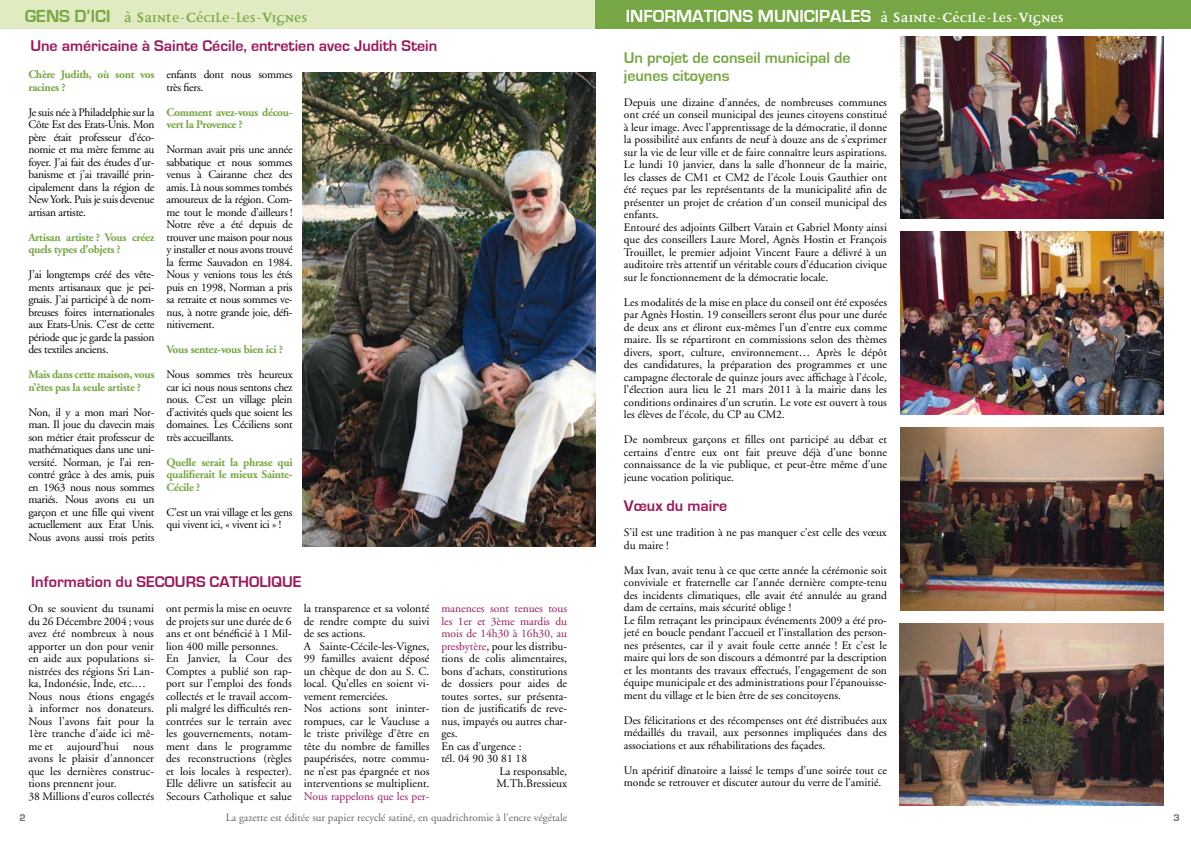
<style>
.page{position:relative;width:1191px;height:842px;background:#fff}
.page>*{position:absolute;margin:0;border:0;box-sizing:border-box;transform-origin:0 0}
.t1{font:700 18px "Eurostile";color:#fff}
.t2{font:700 18px "Disturbance";color:#77a744}
.t3{font:700 16px "Eurostile";color:#9c185b}
.t4{font:700 16px/18px "Eurostile";color:#77a744}
.t5{font:11.5px/12.5px "Adobe Garamond";color:#000;text-align:justify}
.t6{font:700 11.5px/12.5px "Adobe Garamond";letter-spacing:-.025em;color:#77a744}
.t7{font:11.5px "Adobe Garamond";color:#9c185b}
.t8{font:11.5px/12.5px "Adobe Garamond";letter-spacing:-.025em;color:#000}
.t9{font:11px "Adobe Garamond";color:#646567}
.s1{font-family:"Eurostile"}
.s2{font-size:24px}
.s3{color:#9c185b}
.s4{font-family:"Disturbance"}
.s5{font-family:"Disturbance";font-size:24px}
</style>
<div class="page">
<img style="left:900px;top:428px;width:263px;height:182px">
<img style="left:900px;top:232px;width:263px;height:182px">
<img style="left:899px;top:624px;width:264px;height:182px">
<img style="left:900px;top:36px;width:263px;height:182px">
<img style="left:303px;top:73px;width:292px;height:474px">
<svg style="left:0;top:0;width:1191px;height:28px;background:#abc882"></svg>
<h1 class="t2" style="left:25px;top:9px;width:284px"><span class="s1">Gens d’ici</span> à <span class="s2">S</span>ainte-<span class="s2">C</span>écile-les-<span class="s2">V</span>ignes</h1>
<h2 class="t3" style="left:30px;top:37px;width:408px">Une américaine à Sainte Cécile, entretien avec Judith Stein</h2>
<p class="t6" style="left:28px;top:69px;width:128px">Chère Judith, où sont vos racines ?</p>
<p class="t5" style="left:28px;top:106px;width:128px">Je suis née à Philadelphie sur la Côte Est des Etats-Unis. Mon père était professeur d’éco&shy;nomie et ma mère femme au foyer. J’ai fait des études d’ur&shy;banisme et j’ai travaillé prin&shy;cipalement dans la région de New York. Puis je suis devenue artisan artiste.</p>
<p class="t6" style="left:28px;top:231px;width:128px">Artisan artiste ? Vous créez quels types d’objets ?</p>
<p class="t5" style="left:28px;top:269px;width:128px">J’ai longtemps créé des vête&shy;ments artisanaux que je pei&shy;gnais. J’ai participé à de nom&shy;breuses foires internationales aux Etats-Unis. C’est de cette période que je garde la passion des textiles anciens.</p>
<p class="t6" style="left:28px;top:369px;width:128px">Mais dans cette maison, vous n’êtes pas la seule artiste ?</p>
<p class="t5" style="left:28px;top:406px;width:128px">Non, il y a mon mari Nor&shy;man. Il joue du clavecin mais son métier était professeur de mathématiques dans une uni&shy;versité. Norman, je l’ai ren&shy;contré grâce à des amis, puis en 1963 nous nous sommes mariés. Nous avons eu un garçon et une fille qui vivent actuellement aux Etat Unis.<br>Nous avons aussi trois petits</p>
<p class="t8" style="left:166px;top:69px;width:128px">enfants dont nous sommes très fiers.</p>
<p class="t6" style="left:166px;top:106px;width:128px">Comment avez-vous décou&shy;vert la Provence ?</p>
<p class="t5" style="left:166px;top:144px;width:128px">Norman avait pris une année sabbatique et nous sommes venus à Cairanne chez des amis. Là nous sommes tombés amoureux de la région. Com&shy;me tout le monde d’ailleurs !<br>Notre rêve a été depuis de trouver une maison pour nous y installer et nous avons trouvé la ferme Sauvadon en 1984.<br>Nous y venions tous les étés puis en 1998, Norman a pris sa retraite et nous sommes ve&shy;nus, à notre grande joie, défi&shy;nitivement.</p>
<p class="t6" style="left:166px;top:344px;width:118px">Vous sentez-vous bien ici ?</p>
<p class="t5" style="left:166px;top:369px;width:128px">Nous sommes très heureux car ici nous nous sentons chez nous. C’est un village plein d’activités quels que soient les domaines. Les Céciliens sont très accueillants.</p>
<p class="t6" style="left:166px;top:456px;width:128px;text-align:justify">Quelle serait la phrase qui qualifierait le mieux Sainte-Cécile ?</p>
<p class="t8" style="left:166px;top:506px;width:128px">C’est un vrai village et les gens qui vivent ici, « vivent ici » !</p>
<h2 class="t3" style="left:31px;top:573px;width:270px">Information du SECOURS CATHOLIQUE</h2>
<p class="t5" style="left:28px;top:603px;width:127px;text-align:left">On se souvient du tsunami du 26 Décembre 2004 ; vous avez été nombreux à nous apporter un don pour venir en aide aux populations si&shy;nistrées des régions Sri Lan&shy;ka, Indonésie, Inde, etc.…<br>Nous nous étions engagés à informer nos donateurs.<br>Nous l’avons fait pour la<br>1ère tranche d’aide ici mê&shy;me et aujourd’hui nous avons le plaisir d’annoncer que les dernières construc&shy;tions prennent jour.<br>38 Millions d’euros collectés</p>
<p class="t5" style="left:166px;top:603px;width:127px;text-align:left">ont permis la mise en oeuvre de projets sur une durée de 6 ans et ont bénéficié à 1 Mil&shy;lion 400 mille personnes.<br>En Janvier, la Cour des<br>Comptes a publié son rap&shy;port sur l’emploi des fonds collectés et le travail accom&shy;pli malgré les difficultés ren&shy;contrées sur le terrain avec les gouvernements, notam&shy;ment dans le programme des reconstructions (règles et lois locales à respecter).<br>Elle délivre un satisfecit au<br>Secours Catholique et salue</p>
<p class="t5" style="left:304px;top:603px;width:127px;text-align:left">la transparence et sa volonté de rendre compte du suivi de ses actions.<br>A Sainte-Cécile-les-Vignes,<br>99 familles avaient déposé un chèque de don au S. C. local. Qu’elles en soient vi&shy;vement remerciées.<br>Nos actions sont ininter&shy;rompues, car le Vaucluse a le triste privilège d’être en tête du nombre de familles paupérisées, notre commu&shy;ne n’est pas épargnée et nos interventions se multiplient.</p>
<p class="t7" style="left:304px;top:790px;width:127px">Nous rappelons que les per-</p>
<p class="t7" style="left:441px;top:602px;width:127px">manences sont tenues tous</p>
<p class="t7" style="left:441px;top:615px;width:127px">les 1er et 3ème mardis du</p>
<p class="t7" style="left:441px;top:627px;width:127px">mois de 14h30 à 16h30, au</p>
<p class="t5" style="left:441px;top:640px;width:127px"><span class="s3">presbytère</span>, pour les distribu-</p>
<p class="t5" style="left:441px;top:653px;width:127px">tions de colis alimentaires,</p>
<p class="t5" style="left:441px;top:665px;width:127px">bons d’achats, constitutions</p>
<p class="t5" style="left:441px;top:678px;width:127px">de dossiers pour aides de</p>
<p class="t5" style="left:441px;top:690px;width:127px">toutes sortes, sur présenta-</p>
<p class="t5" style="left:441px;top:703px;width:127px">tion de justificatifs de reve-</p>
<p class="t5" style="left:441px;top:715px;width:127px">nus, impayés ou autres char-</p>
<p class="t5" style="left:441px;top:728px;width:18px">ges.</p>
<p class="t5" style="left:441px;top:740px;width:82px">En cas d’urgence :</p>
<p class="t5" style="left:441px;top:753px;width:87px">tél. 04 90 30 81 18</p>
<p class="t5" style="left:499px;top:765px;width:69px">La responsable,</p>
<p class="t5" style="left:496px;top:778px;width:72px">M.Th.Bressieux</p>
<p class="t9" style="left:226px;top:811px;width:343px">La gazette est éditée sur papier recyclé satiné, en quadrichromie à l’encre végétale</p>
<h1 class="t1" style="left:626px;top:6px;width:439px">Informations Mu nicipales <span class="s4">à</span> <span class="s5">S</span><span class="s4">ainte-</span><span class="s5">C</span><span class="s4">écile-les-</span><span class="s5">V</span><span class="s4">ignes</span></h1>
<h2 class="t4" style="left:624px;top:49px;width:228px">Un projet de conseil municipal de jeunes citoyens</h2>
<p class="t5" style="left:624px;top:96px;width:265px;text-align:left">Depuis une dizaine d’années, de nombreuses communes ont créé un conseil municipal des jeunes citoyens constitué à leur image. Avec l’apprentissage de la démocratie, il donne la possibilité aux enfants de neuf à douze ans de s’exprimer sur la vie de leur ville et de faire connaître leurs aspirations.<br>Le lundi 10 janvier, dans la salle d’honneur de la mairie, les classes de CM1 et CM2 de l’école Louis Gauthier ont été reçues par les représentants de la municipalité afin de présenter un projet de création d’un conseil municipal des enfants.<br>Entouré des adjoints Gilbert Vatain et Gabriel Monty ainsi que des conseillers Laure Morel, Agnès Hostin et François Trouillet, le premier adjoint Vincent Faure a délivré à un auditoire très attentif un véritable cours d’éducation civique sur le fonctionnement de la démocratie locale.</p>
<p class="t5" style="left:624px;top:296px;width:265px">Les modalités de la mise en place du conseil ont été exposées par Agnès Hostin. 19 conseillers seront élus pour une durée de deux ans et éliront eux-mêmes l’un d’entre eux comme maire. Ils se répartiront en commissions selon des thèmes divers, sport, culture, environnement… Après le dépôt des candidatures, la préparation des programmes et une campagne électorale de quinze jours avec affichage à l’école, l’élection aura lieu le 21 mars 2011 à la mairie dans les conditions ordinaires d’un scrutin. Le vote est ouvert à tous les élèves de l’école, du CP au CM2.</p>
<p class="t5" style="left:624px;top:434px;width:265px">De nombreux garçons et filles ont participé au débat et certains d’entre eux ont fait preuve déjà d’une bonne connaissance de la vie publique, et peut-être même d’une jeune vocation politique.</p>
<h2 class="t3" style="left:624px;top:497px;width:105px">Vœux du maire</h2>
<p class="t5" style="left:624px;top:527px;width:264px">S’il est une tradition à ne pas manquer c’est celle des vœux du maire !</p>
<p class="t5" style="left:624px;top:564px;width:265px;text-align:left">Max Ivan, avait tenu à ce que cette année la cérémonie soit conviviale et fraternelle car l’année dernière compte-tenu des incidents climatiques, elle avait été annulée au grand dam de certains, mais sécurité oblige !<br>Le film retraçant les principaux événements 2009 a été pro&shy;jeté en boucle pendant l’accueil et l’installation des person&shy;nes présentes, car il y avait foule cette année ! Et c’est le maire qui lors de son discours a démontré par la description et les montants des travaux effectués, l’engagement de son équipe municipale et des administrations pour l’épanouisse&shy;ment du village et le bien être de ses concitoyens.</p>
<p class="t5" style="left:624px;top:714px;width:265px">Des félicitations et des récompenses ont été distribuées aux médaillés du travail, aux personnes impliquées dans des associations et aux réhabilitations des façades.</p>
<p class="t5" style="left:624px;top:764px;width:265px">Un apéritif dînatoire a laissé le temps d’une soirée tout ce monde se retrouver et discuter autour du verre de l’amitié.</p>
</div>
